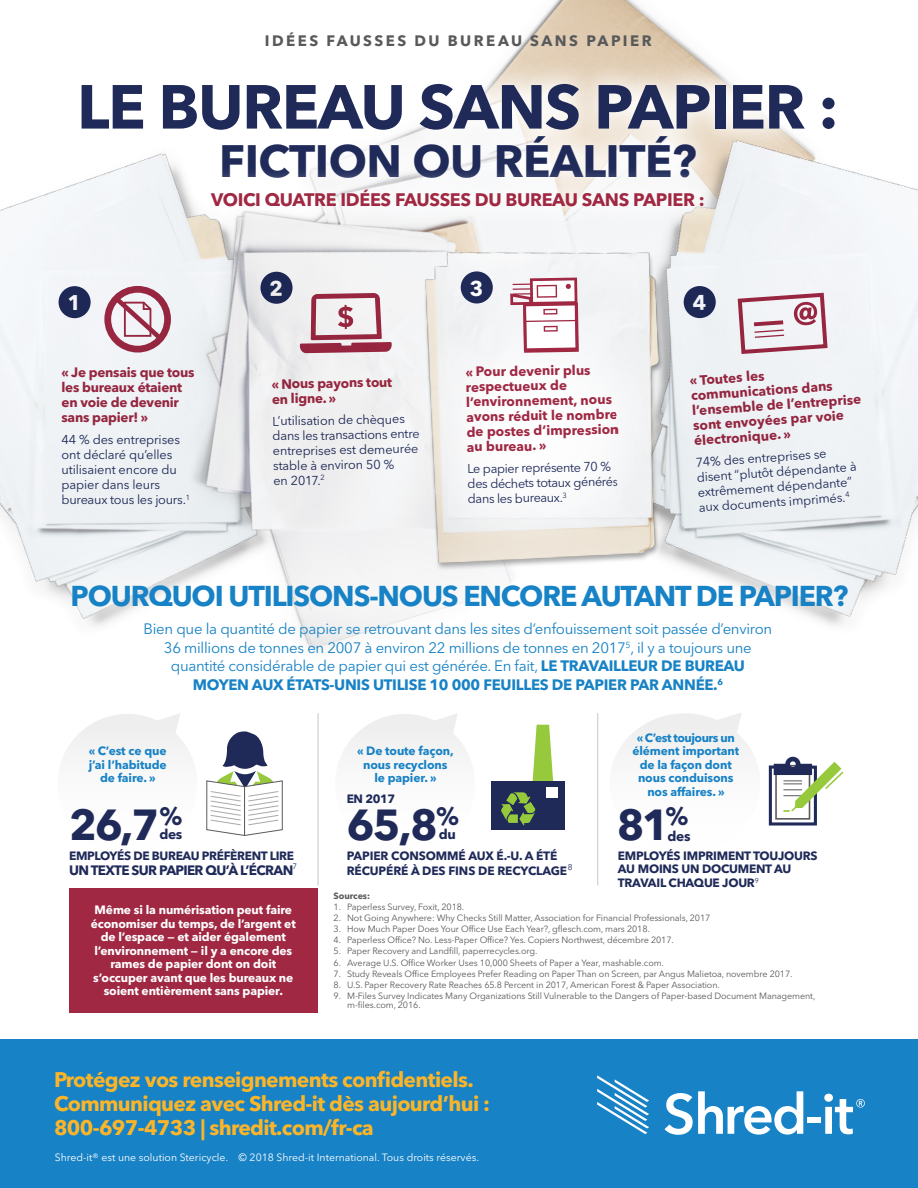
<style>
.page{position:relative;width:918px;height:1188px;background:#fff}
.page>*{position:absolute;margin:0;border:0;box-sizing:border-box;transform-origin:0 0}
.t1{font:700 61.5px "Avenir Next LT Pro";letter-spacing:-.02em;color:#1f2a59}
.t2{font:700 45px "Avenir Next LT Pro";letter-spacing:-.01em;color:#1f2a59}
.t3{font:700 43.05px "Avenir Next LT Pro";color:#1f2a59}
.t4{font:700 28.5px "Avenir Next LT Pro";letter-spacing:-.04em;color:#1782c5}
.t5{font:700 25.05px "Avenir Next LT Pro";color:#1f2a59}
.t6{font:700 21.15px "Avenir Next LT Pro";color:#fff}
.t7{font:700 21px/24px "Avenir Next LT Pro";letter-spacing:-.03em;color:#fcb528}
.t8{font:700 18px "Avenir Next LT Pro";letter-spacing:-.02em;color:#a02843}
.t9{font:15px/18.8px "Avenir Next LT Pro";letter-spacing:-.02em;color:#1782c5;text-align:center}
.t10{font:700 15px "Avenir Next LT Pro";letter-spacing:.16em;color:#58595b}
.t11{font:700 13.65px "Avenir Next LT Pro";letter-spacing:-.03em;color:#1f2a59}
.t12{font:700 13.5px/15px "Avenir Next LT Pro";letter-spacing:-.02em;color:#a02843}
.t13{font:700 13.5px "Avenir Next LT Pro";letter-spacing:-.05em;color:#1f2a59}
.t14{font:12.75px/15px "Avenir Next LT Pro";letter-spacing:-.01em;color:#1f2a59}
.t15{font:700 12px/13.5px "Avenir Next LT Pro";letter-spacing:-.01em;color:#fff;text-align:center}
.t16{font:700 12px/13.5px "Avenir Next LT Pro";letter-spacing:-.02em;color:#1f2a59}
.t17{font:700 12px/13.5px "Avenir Next LT Pro";letter-spacing:-.01em;color:#1782c5;text-align:center}
.t18{font:10.5px "Avenir Next LT Pro";color:#fff}
.t19{font:9px/9px "Avenir Next LT Pro";letter-spacing:-.01em;color:#58595b}
.t20{font:700 9px "Avenir Next LT Pro";letter-spacing:-.01em;color:#58595b}
.s1{font-weight:700}
</style>
<div class="page">
<img style="left:0;top:0;width:702px;height:744px">
<div style="left:689px;top:173px;width:229px;height:119px;background:#f3f4f8"></div>
<img style="left:396px;top:232px;width:293px;height:63px">
<div style="left:59px;top:286px;width:32px;height:32px;background:#1f2a59;border-radius:50%"></div>
<div style="left:0;top:300px;width:260px;height:274px;background:#eff2f5"></div>
<svg style="left:61px;top:713px;width:136px;height:14px"></svg>
<div style="left:58px;top:714px;width:139px;height:140px;background:#eeeeef;border-radius:50%"></div>
<div style="left:42px;top:727px;width:162px;height:128px;background:#fff"></div>
<div style="left:0;top:1040px;width:918px;height:148px;background:#1782c5"></div>
<svg style="left:597px;top:1075px;width:52px;height:59px"></svg>
<svg style="left:665px;top:1091px;width:138px;height:44px"></svg>
<div style="left:808px;top:1117px;width:13px;height:6px;background:#fff"></div>
<svg style="left:824px;top:1094px;width:41px;height:40px"></svg>
<svg style="left:614px;top:712px;width:128px;height:14px"></svg>
<div style="left:610px;top:713px;width:150px;height:140px;background:#eeeeef;border-radius:50%"></div>
<div style="left:593px;top:726px;width:174px;height:129px;background:#fff"></div>
<svg style="left:339px;top:713px;width:136px;height:14px"></svg>
<div style="left:335px;top:714px;width:140px;height:140px;background:#eeeeef;border-radius:50%"></div>
<div style="left:320px;top:727px;width:161px;height:128px;background:#fff"></div>
<hr style="left:318px;top:713px;width:1px;height:172px;background:#58595b">
<hr style="left:597px;top:713px;width:1px;height:172px;background:#58595b">
<svg style="left:533px;top:725px;width:20px;height:56px"></svg>
<div style="left:492px;top:781px;width:73px;height:49px;background:#1f2a59"></div>
<div style="left:547px;top:787px;width:11px;height:11px;background:#fff"></div>
<svg style="left:501px;top:792px;width:34px;height:33px"></svg>
<svg style="left:206px;top:729px;width:77px;height:107px"></svg>
<svg style="left:768px;top:757px;width:76px;height:69px"></svg>
<div style="left:69px;top:888px;width:249px;height:124px;background:#a02843"></div>
<svg style="left:55px;top:58px;width:804px;height:144px"></svg>
<svg style="left:202px;top:308px;width:194px;height:209px;fill:#eeeeef"></svg>
<div style="left:260px;top:272px;width:33px;height:32px;background:#1f2a59;border-radius:50%"></div>
<svg style="left:300px;top:293px;width:92px;height:60px"></svg>
<svg style="left:396px;top:295px;width:220px;height:222px;fill:#f6f7f8"></svg>
<div style="left:461px;top:271px;width:32px;height:33px;background:#1f2a59;border-radius:50%"></div>
<svg style="left:510px;top:278px;width:70px;height:76px"></svg>
<svg style="left:616px;top:292px;width:302px;height:225px;fill:#eef2f4"></svg>
<div style="left:684px;top:286px;width:32px;height:32px;background:#1f2a59;border-radius:50%"></div>
<svg style="left:736px;top:291px;width:94px;height:65px"></svg>
<div style="left:104px;top:286px;width:67px;height:67px;border:7px solid #a02843;border-radius:50%"></div>
<svg style="left:109px;top:292px;width:58px;height:53px"></svg>
<svg style="left:5px;top:517px;width:908px;height:159px"></svg>
<svg style="left:186px;top:165px;width:542px;height:67px"></svg>
<h3 class="t10" style="left:265px;top:31px;width:388px">IDÉES FAUSSES DU BUREAU SANS PAPIER</h3>
<h1 class="t1" style="left:77px;top:69px;width:763px">LE BUREAU SANS PAPIER :</h1>
<h2 class="t2" style="left:219px;top:133px;width:479px">FICTION OU RÉALITÉ?</h2>
<h3 class="t8" style="left:211px;top:188px;width:495px">VOICI QUATRE IDÉES FAUSSES DU BUREAU SANS PAPIER :</h3>
<h3 class="t6" style="left:68px;top:290px;width:15px">1</h3>
<h3 class="t12" style="left:62px;top:365px;width:135px">« Je pensais que tous les bureaux étaient en voie de devenir sans papier! »</h3>
<h3 class="t14" style="left:62px;top:432px;width:130px">44 % des entreprises ont déclaré qu’elles utilisaient encore du papier dans leurs bureaux tous les jours.<sup>1</sup></h3>
<h3 class="t12" style="left:272px;top:376px;width:122px;rotate:-1deg">« Nous payons tout en ligne. »</h3>
<h3 class="t14" style="left:272px;top:414px;width:149px;rotate:-1deg">L’utilisation de chèques dans les transactions entre entreprises est demeurée stable à environ 50 %<br>en 2017.<sup>2</sup></h3>
<h3 class="t12" style="left:465px;top:364px;width:153px;rotate:-1deg">« Pour devenir plus respectueux de l’environnement, nous avons réduit le nombre de postes d’impression au bureau. »</h3>
<h3 class="t14" style="left:467px;top:461px;width:152px;rotate:-1deg">Le papier représente 70 % des déchets totaux générés dans les bureaux.<sup>3</sup></h3>
<h3 class="t12" style="left:689px;top:373px;width:171px;rotate:-4deg">« Toutes les communications dans l’ensemble de l’entreprise sont envoyées par voie électronique. »</h3>
<h3 class="t14" style="left:695px;top:455px;width:162px;rotate:-4deg">74% des entreprises se disent “plutôt dépendante à extrêmement dépendante” aux documents imprimés.<sup>4</sup></h3>
<h3 class="t4" style="left:71px;top:579px;width:779px">POURQUOI UTILISONS-NOUS ENCORE AUTANT DE PAPIER?</h3>
<p class="t9" style="left:144px;top:619px;width:630px">Bien que la quantité de papier se retrouvant dans les sites d’enfouissement soit passée d’environ 36 millions de tonnes en 2007 à environ 22 millions de tonnes en 2017<sup>5</sup>, il y a toujours une quantité considérable de papier qui est générée. En fait, <span class="s1">LE TRAVAILLEUR DE BUREAU MOYEN AUX ÉTATS-UNIS UTILISE 10 000 FEUILLES DE PAPIER PAR ANNÉE.</span><sup>6</sup></p>
<h3 class="t17" style="left:89px;top:744px;width:79px">« C’est ce que j’ai l’habitude de faire. »</h3>
<h3 class="t17" style="left:357px;top:744px;width:98px">« De toute façon, nous recyclons le papier. »</h3>
<h3 class="t16" style="left:347px;top:792px;width:50px">EN 2017</h3>
<h3 class="t17" style="left:632px;top:731px;width:108px">« C’est toujours un élément important de la façon dont nous conduisons nos affaires. »</h3>
<h3 class="t3" style="left:69px;top:798px;width:115px">26,7<sup>%</sup></h3>
<h3 class="t11" style="left:159px;top:826px;width:24px">des</h3>
<h3 class="t5" style="left:436px;top:801px;width:24px">%</h3>
<h3 class="t11" style="left:439px;top:826px;width:19px">du</h3>
<h3 class="t3" style="left:347px;top:798px;width:93px">65,8</h3>
<h3 class="t3" style="left:617px;top:798px;width:73px">81<sup>%</sup></h3>
<h3 class="t11" style="left:668px;top:828px;width:24px">des</h3>
<h3 class="t16" style="left:69px;top:849px;width:227px">EMPLOYÉS DE BUREAU PRÉFÈRENT LIRE</h3>
<h3 class="t13" style="left:69px;top:862px;width:230px">UN TEXTE SUR PAPIER QU’À L’ÉCRAN<sup>7</sup></h3>
<h3 class="t16" style="left:347px;top:848px;width:228px;line-height:15px">PAPIER CONSOMMÉ AUX É.-U. A ÉTÉ<br>RÉCUPÉRÉ À DES FINS DE RECYCLAGE<sup>8</sup></h3>
<h3 class="t16" style="left:618px;top:849px;width:201px">EMPLOYÉS IMPRIMENT TOUJOURS<br>AU MOINS UN DOCUMENT AU<br>TRAVAIL CHAQUE JOUR<sup>9</sup></h3>
<h3 class="t15" style="left:91px;top:903px;width:206px">Même si la numérisation peut faire économiser du temps, de l’argent et de l’espace — et aider également l’environnement — il y a encore des rames de papier dont on doit s’occuper avant que les bureaux ne soient entièrement sans papier.</h3>
<p class="t20" style="left:334px;top:890px;width:38px">Sources:</p>
<p class="t19" style="left:334px;top:902px;width:132px">1. Paperless Survey, Foxit, 2018.</p>
<p class="t19" style="left:334px;top:913px;width:378px">2. Not Going Anywhere: Why Checks Still Matter, Association for Financial Professionals, 2017</p>
<p class="t19" style="left:334px;top:925px;width:318px">3. How Much Paper Does Your Office Use Each Year?, gflesch.com, mars 2018.</p>
<p class="t19" style="left:334px;top:936px;width:342px">4. Paperless Office? No. Less-Paper Office? Yes. Copiers Northwest, décembre 2017.</p>
<p class="t19" style="left:334px;top:947px;width:205px">5. Paper Recovery and Landfill, paperrecycles.org.</p>
<p class="t19" style="left:334px;top:958px;width:332px">6. Average U.S. Office Worker Uses 10,000 Sheets of Paper a Year, mashable.com.</p>
<p class="t19" style="left:334px;top:969px;width:460px">7. Study Reveals Office Employees Prefer Reading on Paper Than on Screen, par Angus Malietoa, novembre 2017.</p>
<p class="t19" style="left:334px;top:980px;width:388px">8. U.S. Paper Recovery Rate Reaches 65.8 Percent in 2017, American Forest &amp; Paper Association.</p>
<p class="t19" style="left:347px;top:992px;width:470px;text-indent:-14px">9. M-Files Survey Indicates Many Organizations Still Vulnerable to the Dangers of Paper-based Document Management, m-files.com, 2016.</p>
<h3 class="t7" style="left:54px;top:1067px;width:438px">Protégez vos renseignements confidentiels.<br>Communiquez avec Shred-it dès aujourd’hui :<br>800-697-4733 | shredit.com/fr-ca</h3>
<p class="t18" style="left:55px;top:1151px;width:426px">Shred-it® est une solution Stericycle. © 2018 Shred-it International. Tous droits réservés.</p>
</div>
